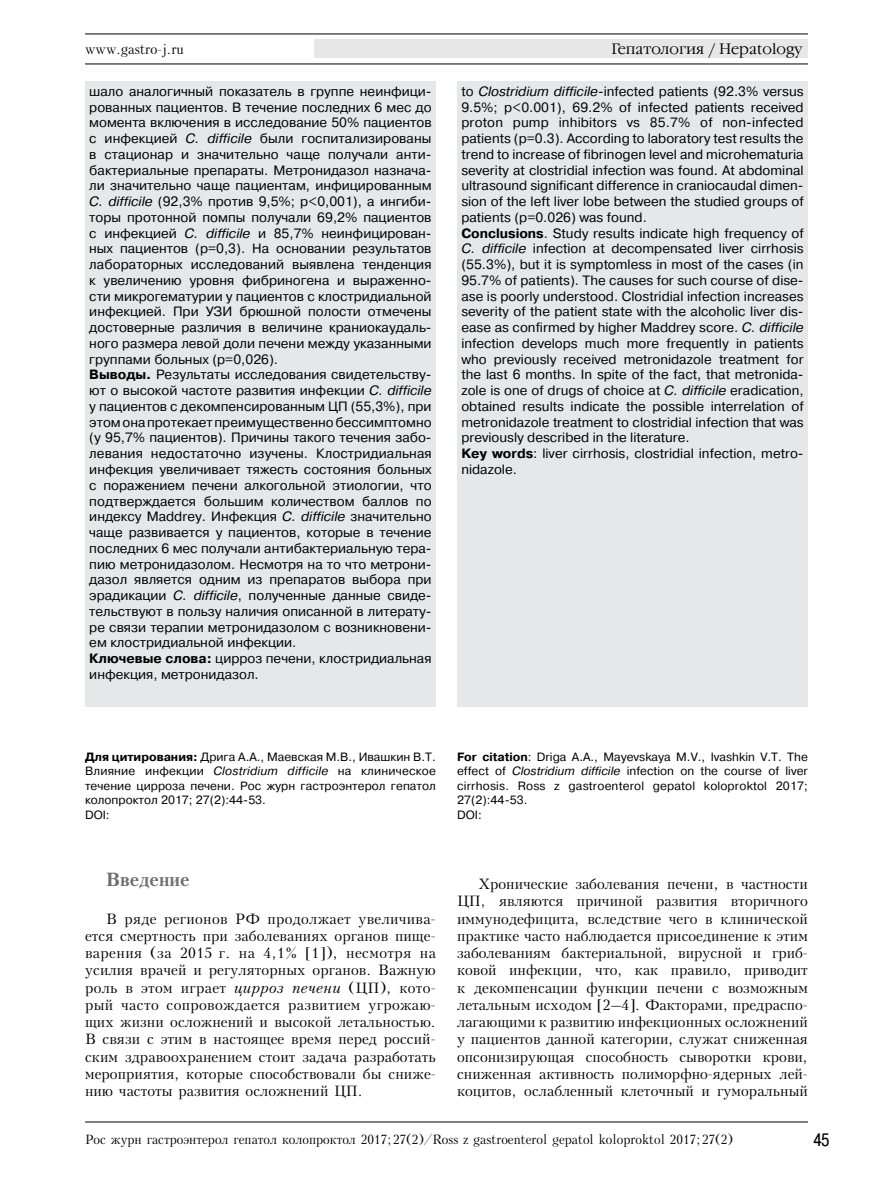
<style>
.page{position:relative;width:893px;height:1191px;background:#fff}
.page>*{position:absolute;margin:0;border:0;box-sizing:border-box;transform-origin:0 0}
.t1{font:700 18px "Kudrashov";color:#6d6e71}
.t2{font:18px "Pragmatica Cond C";color:#000}
.t3{font:300 15px "Garamond C";color:#000}
.t4{font:14.25px/17.2px "Kudrashov";color:#000;text-align:justify}
.t5{font:13.5px/15.8px "Pragmatica C";color:#000}
.t6{font:13.5px "Kudrashov";color:#000;scale:.95 1}
.t7{font:12.75px "Kudrashov";color:#000;scale:.95 1}
.t8{font:12px/14.4px "Pragmatica C";color:#000}
.s1{font-style:italic}
.s2{font-weight:700}
</style>
<div class="page">
<hr style="left:85px;top:34px;width:723px;height:1px;background:#000">
<hr style="left:85px;top:64px;width:723px;height:1px;background:#000">
<div style="left:315px;top:40px;width:493px;height:18px;background:#e6e7e8"></div>
<hr style="left:85px;top:1121px;width:723px;height:1px;background:#000">
<div style="left:85px;top:81px;width:351px;height:625px;background:#e6e7e8"></div>
<div style="left:457px;top:81px;width:351px;height:625px;background:#e6e7e8"></div>
<p class="t6" style="left:85px;top:41px;width:106px">www.gastro-j.ru</p>
<p class="t3" style="left:612px;top:41px;width:192px">Гепатология / Hepatology</p>
<p class="t5" style="left:89px;top:83px;width:344px">шало аналогичный показатель в группе неинфици&shy;рованных пациентов. В течение последних 6 мес до момента включения в исследование 50% пациентов с инфекцией <span class="s1">C. difficile</span> были госпитализированы в стационар и значительно чаще получали анти&shy;бактериальные препараты. Метронидазол назнача&shy;ли значительно чаще пациентам, инфицированным <span class="s1">C. difficile</span> (92,3% против 9,5%; р&lt;0,001), а ингиби&shy;торы протонной помпы получали 69,2% пациентов с инфекцией <span class="s1">C. difficile</span> и 85,7% неинфицирован&shy;ных пациентов (p=0,3). На основании результатов лабораторных исследований выявлена тенденция к увеличению уровня фибриногена и выраженно&shy;сти микрогематурии у пациентов с клостридиальной инфекцией. При УЗИ брюшной полости отмечены достоверные различия в величине краниокаудаль&shy;ного размера левой доли печени между указанными группами больных (p=0,026).<br><span class="s2">Выводы.</span> Результаты исследования свидетельству&shy;ют о высокой частоте развития инфекции <span class="s1">C. difficile </span>у пациентов с декомпенсированным ЦП (55,3%), при этом она протекает преимущественно бессимптомно (у 95,7% пациентов). Причины такого течения забо&shy;левания недостаточно изучены. Клостридиальная инфекция увеличивает тяжесть состояния больных с поражением печени алкогольной этиологии, что подтверждается большим количеством баллов по индексу Maddrey. Инфекция <span class="s1">C. difficile</span> значительно чаще развивается у пациентов, которые в течение последних 6 мес получали антибактериальную тера&shy;пию метронидазолом. Несмотря на то что метрони&shy;дазол является одним из препаратов выбора при эрадикации <span class="s1">C. difficile</span>, полученные данные свиде&shy;тельствуют в пользу наличия описанной в литерату&shy;ре связи терапии метронидазолом с возникновени&shy;ем клостридиальной инфекции.<br><span class="s2">Ключевые слова:</span> цирроз печени, клостридиальная инфекция, метронидазол.</p>
<p class="t5" style="left:461px;top:83px;width:344px">to <span class="s1">Clostridium difficile</span>-infected patients (92.3% versus 9.5%; р&lt;0.001), 69.2% of infected patients received proton pump inhibitors vs 85.7% of non-infected patients (p=0.3). According to laboratory test results the trend to increase of fibrinogen level and microhematuria severity at clostridial infection was found. At abdominal ultrasound significant difference in craniocaudal dimen&shy;sion of the left liver lobe between the studied groups of patients (p=0.026) was found.<br><span class="s2">Conclusions</span>. Study results indicate high frequency of <span class="s1">C. difficile</span> infection at decompensated liver cirrhosis (55.3%), but it is symptomless in most of the cases (in 95.7% of patients). The causes for such course of dise&shy;ase is poorly understood. Clostridial infection increases severity of the patient state with the alcoholic liver dis&shy;ease as confirmed by higher Maddrey score. <span class="s1">C. difficile </span>infection develops much more frequently in patients who previously received metronidazole treatment for the last 6 months. In spite of the fact, that metronida&shy;zole is one of drugs of choice at <span class="s1">C. difficile</span> eradication, obtained results indicate the possible interrelation of metronidazole treatment to clostridial infection that was previously described in the literature.<br><span class="s2">Key words</span>: liver cirrhosis, clostridial infection, metro&shy;nidazole.</p>
<p class="t8" style="left:85px;top:750px;width:352px"><span class="s2">Для цитирования:</span> Дрига А.А., Маевская М.В., Ивашкин В.Т.<br>Влияние инфекции <span class="s1">Clostridium difficile</span> на клиническое течение цирроза печени. Рос журн гастроэнтерол гепатол колопроктол 2017; 27(2):44-53.<br>DOI:</p>
<p class="t8" style="left:457px;top:750px;width:352px"><span class="s2">For citation</span>: Driga A.A., Mayevskaya M.V., Ivashkin V.T. The effect of <span class="s1">Clostridium difficile</span> infection on the course of liver cirrhosis. Ross z gastroenterol gepatol koloproktol 2017; 27(2):44-53.<br>DOI:</p>
<h1 class="t1" style="left:106px;top:868px;width:85px">Введение</h1>
<p class="t4" style="left:85px;top:910px;width:352px;text-indent:21px">В ряде регионов РФ продолжает увеличива&shy;ется смертность при заболеваниях органов пище&shy;варения (за 2015 г. на 4,1% [1]), несмотря на усилия врачей и регуляторных органов. Важную роль в этом играет <span class="s1">цирроз печени</span> (ЦП), кото&shy;рый часто сопровождается развитием угрожаю&shy;щих жизни осложнений и высокой летальностью.<br>В связи с этим в настоящее время перед россий&shy;ским здравоохранением стоит задача разработать мероприятия, которые способствовали бы сниже&shy;нию частоты развития осложнений ЦП.</p>
<p class="t4" style="left:457px;top:875px;width:352px;text-indent:21px">Хронические заболевания печени, в частности ЦП, являются причиной развития вторичного иммунодефицита, вследствие чего в клинической практике часто наблюдается присоединение к этим заболеваниям бактериальной, вирусной и гриб&shy;ковой инфекции, что, как правило, приводит к декомпенсации функции печени с возможным летальным исходом [2–4]. Факторами, предраспо&shy;лагающими к развитию инфекционных осложнений у пациентов данной категории, служат сниженная опсонизирующая способность сыворотки крови, сниженная активность полиморфно-ядерных лей&shy;коцитов, ослабленный клеточный и гуморальный</p>
<p class="t7" style="left:85px;top:1132px;width:683px">Рос журн гастроэнтерол гепатол колопроктол 2017;27(2)/Ross z gastroenterol gepatol koloproktol 2017;27(2)</p>
<h1 class="t2" style="left:814px;top:1130px;width:17px">45</h1>
</div>
